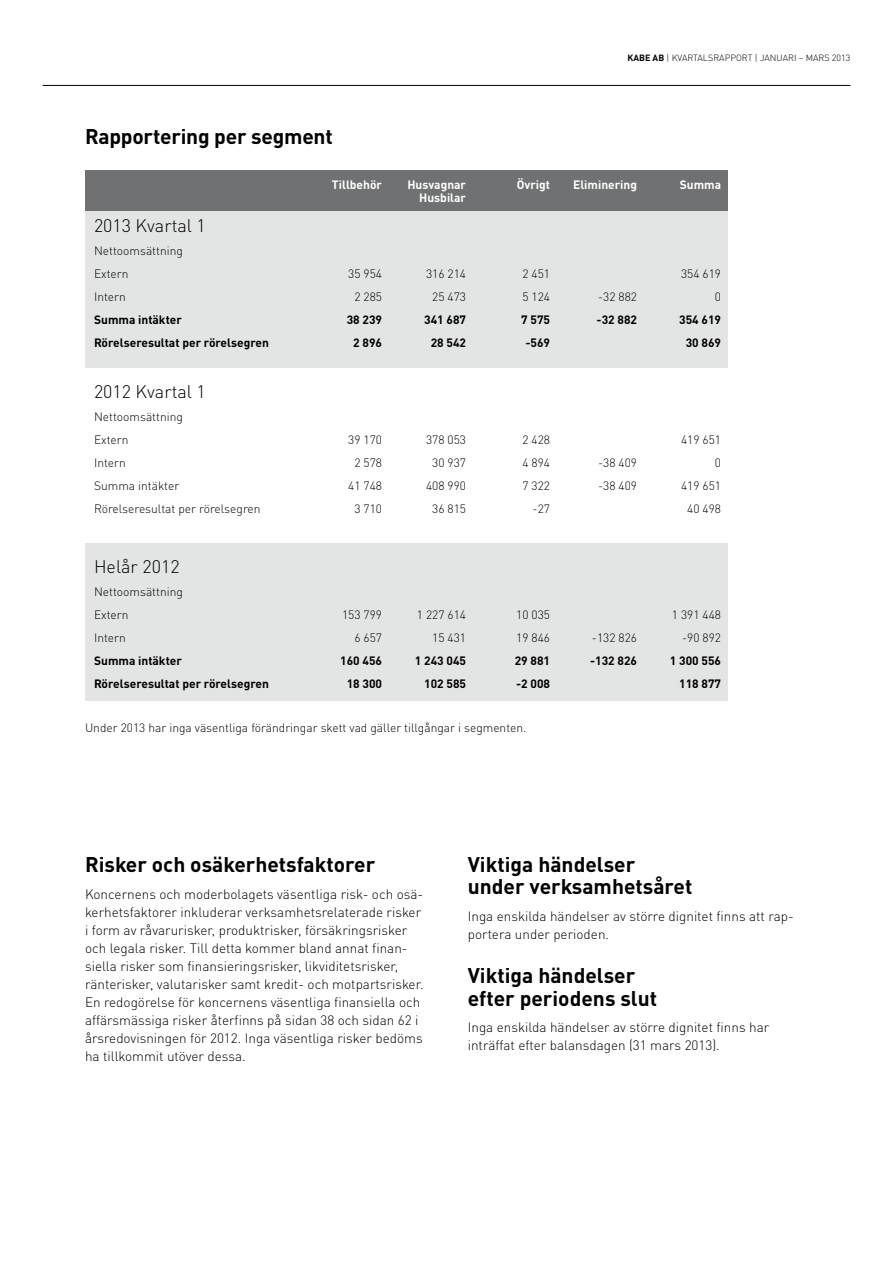
<style>
.page{position:relative;width:893px;height:1263px;background:#fff}
.page>*{position:absolute;margin:0;border:0;box-sizing:border-box;transform-origin:0 0}
.t1{font:700 21px/22.2px "DINOT";color:#000}
.t2{font:300 18px "DINOT";color:#000}
.t3{font:300 13.5px/18px "DINOT";color:#000}
.t4{font:300 12px/23px "DINOT";color:#000}
.t5{font:700 12px "DINOT";color:#000}
.t6{font:700 12px "DINOT";color:#fff}
.t7{font:300 9px "DINOT";color:#000}
.s1{font-weight:700}
</style>
<div class="page">
<div style="left:85px;top:543px;width:642px;height:157px;background:#e3e4e4"></div>
<div style="left:85px;top:210px;width:642px;height:158px;background:#e3e4e4"></div>
<div style="left:85px;top:170px;width:642px;height:40px;background:#707172"></div>
<hr style="left:43px;top:85px;width:807px;height:1px;background:#000">
<h1 class="t1" style="left:85px;top:124px;width:249px">Rapportering per segment</h1>
<p class="t7" style="left:627px;top:52px;width:225px"><span class="s1">KABE AB</span> | KVARTALSRAPPORT | JANUARI – MARS 2013</p>
<h2 class="t2" style="left:94px;top:215px;width:113px">2013 Kvartal 1</h2>
<p class="t4" style="left:94px;top:239px;width:90px">Nettoomsättning<br>Extern</p>
<p class="t6" style="left:332px;top:176px;width:52px">Tillbehör</p>
<p class="t6" style="left:407px;top:176px;width:60px">Husvagnar</p>
<p class="t6" style="left:517px;top:176px;width:35px">Övrigt</p>
<p class="t6" style="left:573px;top:176px;width:66px">Eliminering</p>
<p class="t6" style="left:680px;top:176px;width:43px">Summa</p>
<p class="t6" style="left:419px;top:190px;width:48px">Husbilar</p>
<p class="t4" style="left:348px;top:262px;width:35px">35 954</p>
<p class="t4" style="left:426px;top:262px;width:42px">316 214</p>
<p class="t4" style="left:522px;top:262px;width:29px">2 451</p>
<p class="t4" style="left:681px;top:262px;width:42px">354 619</p>
<p class="t4" style="left:94px;top:285px;width:33px">Intern</p>
<p class="t4" style="left:354px;top:285px;width:29px">2 285</p>
<p class="t4" style="left:432px;top:285px;width:35px">25 473</p>
<p class="t4" style="left:522px;top:285px;width:29px">5 124</p>
<p class="t4" style="left:598px;top:285px;width:41px">-32 882</p>
<p class="t4" style="left:715px;top:285px;width:8px">0</p>
<p class="t5" style="left:94px;top:312px;width:89px">Summa intäkter</p>
<p class="t5" style="left:347px;top:312px;width:37px">38 239</p>
<p class="t5" style="left:424px;top:312px;width:43px">341 687</p>
<p class="t5" style="left:521px;top:312px;width:30px">7 575</p>
<p class="t5" style="left:597px;top:312px;width:42px">-32 882</p>
<p class="t5" style="left:679px;top:312px;width:43px">354 619</p>
<p class="t5" style="left:94px;top:334px;width:176px">Rörelseresultat per rörelsegren</p>
<p class="t5" style="left:353px;top:334px;width:30px">2 896</p>
<p class="t5" style="left:431px;top:334px;width:37px">28 542</p>
<p class="t5" style="left:525px;top:334px;width:26px">-569</p>
<p class="t5" style="left:686px;top:334px;width:37px">30 869</p>
<h2 class="t2" style="left:94px;top:381px;width:113px">2012 Kvartal 1</h2>
<p class="t4" style="left:94px;top:405px;width:90px">Nettoomsättning<br>Extern</p>
<p class="t4" style="left:348px;top:428px;width:35px">39 170</p>
<p class="t4" style="left:426px;top:428px;width:42px">378 053</p>
<p class="t4" style="left:522px;top:428px;width:29px">2 428</p>
<p class="t4" style="left:681px;top:428px;width:42px">419 651</p>
<p class="t4" style="left:94px;top:451px;width:33px">Intern</p>
<p class="t4" style="left:354px;top:451px;width:29px">2 578</p>
<p class="t4" style="left:432px;top:451px;width:35px">30 937</p>
<p class="t4" style="left:522px;top:451px;width:29px">4 894</p>
<p class="t4" style="left:598px;top:451px;width:41px">-38 409</p>
<p class="t4" style="left:715px;top:451px;width:8px">0</p>
<p class="t4" style="left:94px;top:474px;width:87px">Summa intäkter</p>
<p class="t4" style="left:348px;top:474px;width:35px">41 748</p>
<p class="t4" style="left:426px;top:474px;width:42px">408 990</p>
<p class="t4" style="left:522px;top:474px;width:29px">7 322</p>
<p class="t4" style="left:598px;top:474px;width:41px">-38 409</p>
<p class="t4" style="left:681px;top:474px;width:42px">419 651</p>
<p class="t4" style="left:94px;top:497px;width:168px">Rörelseresultat per rörelsegren</p>
<p class="t4" style="left:354px;top:497px;width:29px">3 710</p>
<p class="t4" style="left:432px;top:497px;width:35px">36 815</p>
<p class="t4" style="left:533px;top:497px;width:19px">-27</p>
<p class="t4" style="left:687px;top:497px;width:35px">40 498</p>
<h2 class="t2" style="left:94px;top:555px;width:87px">Helår 2012</h2>
<p class="t4" style="left:94px;top:580px;width:90px">Nettoomsättning<br>Extern</p>
<p class="t4" style="left:342px;top:603px;width:42px">153 799</p>
<p class="t4" style="left:417px;top:603px;width:51px">1 227 614</p>
<p class="t4" style="left:516px;top:603px;width:35px">10 035</p>
<p class="t4" style="left:672px;top:603px;width:51px">1 391 448</p>
<p class="t4" style="left:94px;top:626px;width:33px">Intern</p>
<p class="t4" style="left:354px;top:626px;width:29px">6 657</p>
<p class="t4" style="left:432px;top:626px;width:35px">15 431</p>
<p class="t4" style="left:516px;top:626px;width:35px">19 846</p>
<p class="t4" style="left:592px;top:626px;width:47px">-132 826</p>
<p class="t4" style="left:682px;top:626px;width:41px">-90 892</p>
<p class="t5" style="left:94px;top:653px;width:89px">Summa intäkter</p>
<p class="t5" style="left:340px;top:653px;width:43px">160 456</p>
<p class="t5" style="left:415px;top:653px;width:53px">1 243 045</p>
<p class="t5" style="left:515px;top:653px;width:37px">29 881</p>
<p class="t5" style="left:590px;top:653px;width:48px">-132 826</p>
<p class="t5" style="left:670px;top:653px;width:53px">1 300 556</p>
<p class="t5" style="left:94px;top:675px;width:176px">Rörelseresultat per rörelsegren</p>
<p class="t5" style="left:347px;top:675px;width:37px">18 300</p>
<p class="t5" style="left:424px;top:675px;width:43px">102 585</p>
<p class="t5" style="left:516px;top:675px;width:35px">-2 008</p>
<p class="t5" style="left:679px;top:675px;width:43px">118 877</p>
<p class="t4" style="left:85px;top:716px;width:443px">Under 2013 har inga väsentliga förändringar skett vad gäller tillgångar i segmenten.</p>
<h1 class="t1" style="left:85px;top:853px;width:292px">Risker och osäkerhetsfaktorer</h1>
<p class="t3" style="left:85px;top:885px;width:340px">Koncernens och moderbolagets väsentliga risk- och osä&shy;kerhetsfaktorer inkluderar verksamhetsrelaterade risker i form av råvarurisker, produktrisker, försäkringsrisker och legala risker. Till detta kommer bland annat finan&shy;siella risker som finansieringsrisker, likviditetsrisker, ränterisker, valutarisker samt kredit- och motpartsrisker.<br>En redogörelse för koncernens väsentliga finansiella och affärsmässiga risker återfinns på sidan 38 och sidan 62 i årsredovisningen för 2012. Inga väsentliga risker bedöms ha tillkommit utöver dessa.</p>
<h1 class="t1" style="left:468px;top:853px;width:226px">Viktiga händelser under verksamhetsåret</h1>
<p class="t3" style="left:468px;top:907px;width:328px">Inga enskilda händelser av större dignitet finns att rap&shy;portera under perioden.</p>
<h1 class="t1" style="left:468px;top:964px;width:191px">Viktiga händelser efter periodens slut</h1>
<p class="t3" style="left:468px;top:1018px;width:303px">Inga enskilda händelser av större dignitet finns har inträffat efter balansdagen (31 mars 2013).</p>
</div>
